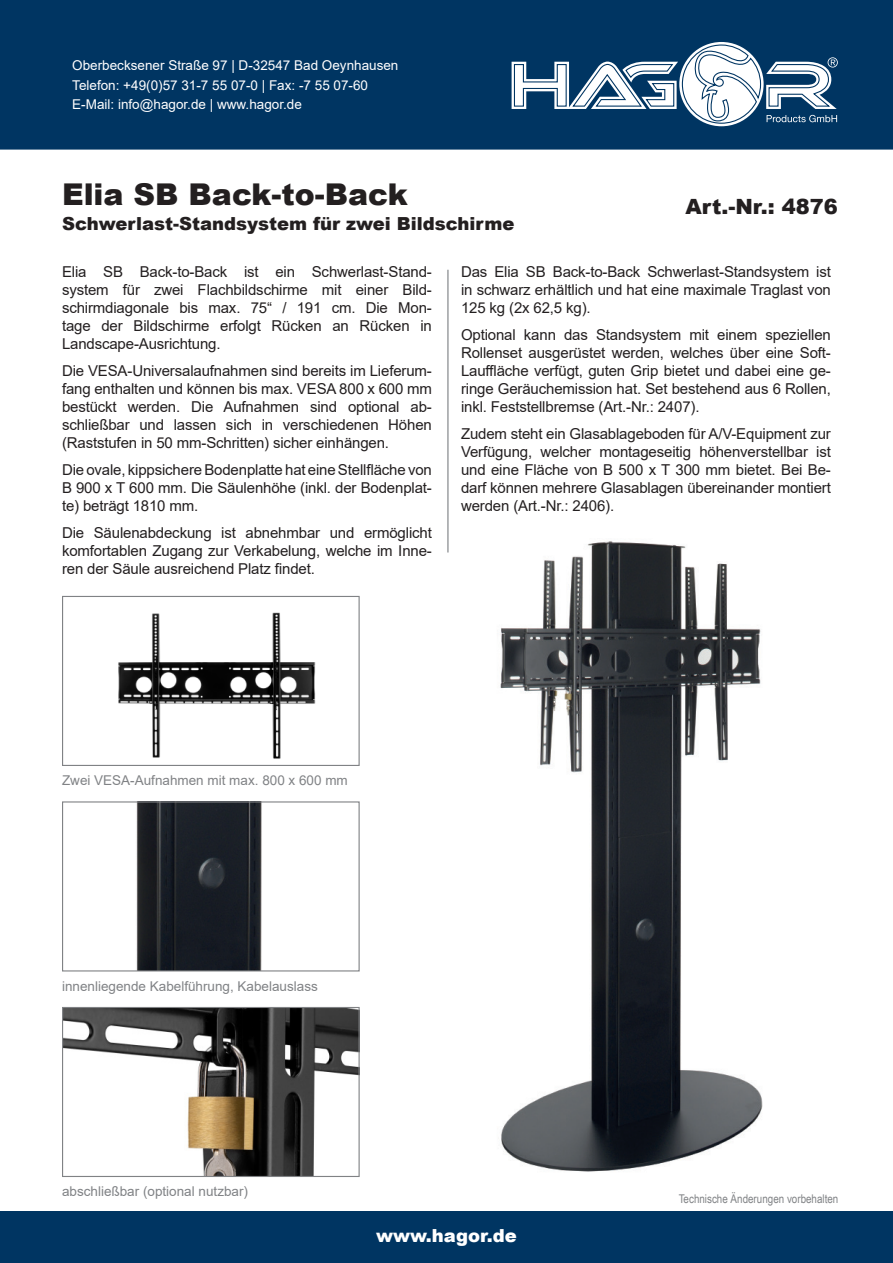
<style>
.page{position:relative;width:893px;height:1263px;background:#fff}
.page>*{position:absolute;margin:0;border:0;box-sizing:border-box;transform-origin:0 0}
.t1{font:900 30px "Arial";color:#231f20}
.t2{font:900 21px "Arial";color:#231f20}
.t3{font:900 18px "Arial";color:#231f20}
.t4{font:900 18px "Arial";color:#fff}
.t5{font:15px/18px "Arial";letter-spacing:-.01em;color:#231f20;text-align:justify}
.t6{font:13.5px/19.5px "Arial";color:#fff}
.t7{font:13.5px "Arial";color:#808285}
.t8{font:12px "Arial Narrow";color:#808285}
</style>
<div class="page">
<div style="left:0;top:1212px;width:893px;height:51px;background:#003562"></div>
<div style="left:0;top:0;width:893px;height:150px;background:#003562"></div>
<svg style="left:502px;top:39px;width:357px;height:92px"></svg>
<hr style="left:447px;top:270px;width:2px;height:282px;background:#9d9fa2">
<img style="left:64px;top:1009px;width:294px;height:166px">
<div style="left:62px;top:1007px;width:298px;height:170px;border:1px solid #808285"></div>
<img style="left:136px;top:803px;width:126px;height:166px">
<div style="left:62px;top:801px;width:298px;height:170px;border:1px solid #808285"></div>
<img style="left:118px;top:612px;width:198px;height:147px">
<div style="left:62px;top:596px;width:298px;height:170px;border:1px solid #808285"></div>
<img style="left:500px;top:541px;width:263px;height:631px">
<p class="t6" style="left:72px;top:56px;width:328px">Oberbecksener Straße 97 | D-32547 Bad Oeynhausen<br>Telefon: +49(0)57 31-7 55 07-0 | Fax: -7 55 07-60<br>E-Mail: info@hagor.de | www.hagor.de</p>
<h1 class="t1" style="left:62px;top:172px;width:347px">Elia SB Back-to-Back</h1>
<p class="t3" style="left:62px;top:211px;width:454px">Schwerlast-Standsystem für zwei Bildschirme</p>
<p class="t5" style="left:62px;top:262px;width:371px">Elia SB Back-to-Back ist ein Schwerlast-Stand&shy;system für zwei Flachbildschirme mit einer Bild&shy;schirmdiagonale bis max. 75“ / 191 cm. Die Mon&shy;tage der Bildschirme erfolgt Rücken an Rücken in Landscape-Ausrichtung.</p>
<p class="t5" style="left:62px;top:361px;width:371px">Die VESA-Universalaufnahmen sind bereits im Lieferum&shy;fang enthalten und können bis max. VESA 800 x 600 mm bestückt werden. Die Aufnahmen sind optional ab&shy;schließbar und lassen sich in verschiedenen Höhen (Raststufen in 50 mm-Schritten) sicher einhängen.</p>
<p class="t5" style="left:62px;top:460px;width:371px">Die ovale, kippsichere Bodenplatte hat eine Stellfläche von B 900 x T 600 mm. Die Säulenhöhe (inkl. der Bodenplat&shy;te) beträgt 1810 mm.</p>
<p class="t5" style="left:62px;top:523px;width:371px">Die Säulenabdeckung ist abnehmbar und ermöglicht komfortablen Zugang zur Verkabelung, welche im Inne&shy;ren der Säule ausreichend Platz findet.</p>
<h2 class="t2" style="left:685px;top:191px;width:154px">Art.-Nr.: 4876</h2>
<p class="t5" style="left:461px;top:262px;width:371px">Das Elia SB Back-to-Back Schwerlast-Standsystem ist in schwarz erhältlich und hat eine maximale Traglast von 125 kg (2x 62,5 kg).</p>
<p class="t5" style="left:461px;top:325px;width:371px">Optional kann das Standsystem mit einem speziellen Rollenset ausgerüstet werden, welches über eine Soft-Lauffläche verfügt, guten Grip bietet und dabei eine ge&shy;ringe Geräuchemission hat. Set bestehend aus 6 Rollen, inkl. Feststellbremse (Art.-Nr.: 2407).</p>
<p class="t5" style="left:461px;top:424px;width:371px">Zudem steht ein Glasablageboden für A/V-Equipment zur Verfügung, welcher montageseitig höhenverstellbar ist und eine Fläche von B 500 x T 300 mm bietet. Bei Be&shy;darf können mehrere Glasablagen übereinander montiert werden (Art.-Nr.: 2406).</p>
<p class="t7" style="left:62px;top:771px;width:287px">Zwei VESA-Aufnahmen mit max. 800 x 600 mm</p>
<p class="t7" style="left:62px;top:977px;width:257px">innenliegende Kabelführung, Kabelauslass</p>
<p class="t7" style="left:62px;top:1182px;width:188px">abschließbar (optional nutzbar)</p>
<p class="t4" style="left:376px;top:1222px;width:142px">www.hagor.de</p>
<p class="t8" style="left:679px;top:1189px;width:161px">Technische Änderungen vorbehalten</p>
</div>
